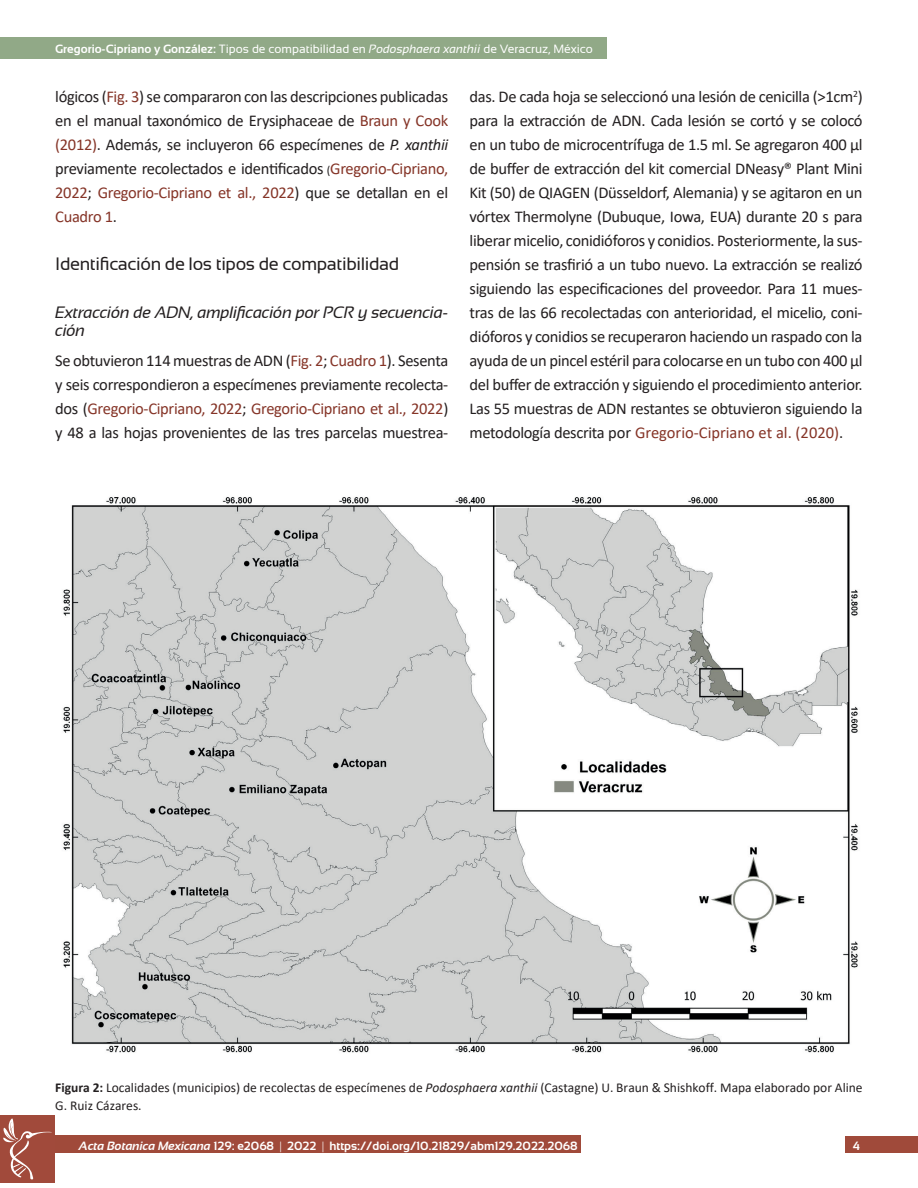
<style>
.page{position:relative;width:918px;height:1188px;background:#fff}
.page>*{position:absolute;margin:0;border:0;box-sizing:border-box;transform-origin:0 0}
.t1{font:18px "Sansation";letter-spacing:-.02em;color:#231f20}
.t2{font:16.5px/24px "Calibri";letter-spacing:-.02em;color:#231f20;text-align:justify}
.t3{font:italic 16.5px/18px "Sansation";letter-spacing:-.02em;color:#231f20}
.t4{font:13.5px/18px "Calibri";color:#231f20}
.t5{font:700 12px "Sansation";color:#fff}
.t6{font:12px "Sansation";color:#fff}
.t7{font:italic 700 12px "Sansation";color:#fff}
.s1{font-weight:700}
.s2{font-style:italic}
.s3{color:#853427}
.s4{font-size:12px}
.s5{font-weight:300}
</style>
<div class="page">
<div style="left:846px;top:1136px;width:72px;height:17px;background:#a04a3a"></div>
<div style="left:0;top:38px;width:607px;height:21px;background:#91a987"></div>
<div style="left:0;top:1135px;width:580px;height:18px;background:#a04a3a"></div>
<div style="left:0;top:1115px;width:55px;height:67px;background:#a14a3b"></div>
<svg style="left:3px;top:1118px;width:49px;height:62px"></svg>
<img style="left:63px;top:497px;width:795px;height:556px">
<p class="t6" style="left:55px;top:42px;width:539px"><span class="s1">Gregorio-Cipriano y González:</span> Tipos de compatibilidad en <span class="s2">Podosphaera xanthii</span> de Veracruz, México</p>
<p class="t2" style="left:55px;top:84px;width:395px">lógicos (<span class="s3">Fig. 3</span>) se compararon con las descripciones publicadas en el manual taxonómico de Erysiphaceae de <span class="s3">Braun y Cook (2012)</span>. Además, se incluyeron 66 especímenes de <span class="s2">P. xanthii </span>previamente recolectados e identificados <span class="s4">(</span><span class="s3">Gregorio-Cipriano, 2022</span>; <span class="s3">Gregorio-Cipriano et al., 2022</span>) que se detallan en el <span class="s3">Cuadro 1</span>.</p>
<p class="t1" style="left:55px;top:254px;width:345px">Identificación de los tipos de compatibilidad</p>
<p class="t3" style="left:55px;top:303px;width:395px">Extracción de ADN, amplificación por PCR y secuencia&shy;ción</p>
<p class="t2" style="left:55px;top:348px;width:395px">Se obtuvieron 114 muestras de ADN (<span class="s3">Fig. 2</span>; <span class="s3">Cuadro 1</span>). Sesenta y seis correspondieron a especímenes previamente recolecta&shy;dos (<span class="s3">Gregorio-Cipriano, 2022</span>; <span class="s3">Gregorio-Cipriano et al., 2022</span>) y 48 a las hojas provenientes de las tres parcelas muestrea-</p>
<p class="t2" style="left:470px;top:84px;width:395px">das. De cada hoja se seleccionó una lesión de cenicilla (&gt;1cm<sup>2</sup>) para la extracción de ADN. Cada lesión se cortó y se colocó en un tubo de microcentrífuga de 1.5 ml. Se agregaron 400 μl de buffer de extracción del kit comercial DNeasy® Plant Mini Kit (50) de QIAGEN (Düsseldorf, Alemania) y se agitaron en un vórtex Thermolyne (Dubuque, Iowa, EUA) durante 20 s para liberar micelio, conidióforos y conidios. Posteriormente, la sus&shy;pensión se trasfirió a un tubo nuevo. La extracción se realizó siguiendo las especificaciones del proveedor. Para 11 mues&shy;tras de las 66 recolectadas con anterioridad, el micelio, coni&shy;dióforos y conidios se recuperaron haciendo un raspado con la ayuda de un pincel estéril para colocarse en un tubo con 400 μl del buffer de extracción y siguiendo el procedimiento anterior.<br>Las 55 muestras de ADN restantes se obtuvieron siguiendo la metodología descrita por <span class="s3">Gregorio-Cipriano et al. (2020)</span>.</p>
<p class="t4" style="left:55px;top:1078px;width:809px"><span class="s1">Figura 2:</span> Localidades (municipios) de recolectas de especímenes de <span class="s2">Podosphaera xanthii</span> (Castagne) U. Braun &amp; Shishkoff. Mapa elaborado por Aline<br>G. Ruiz Cázares.</p>
<p class="t5" style="left:193px;top:1134px;width:351px">128: e1924 <span class="s5">|</span> 2021 <span class="s5">|</span> https://doi.org/10.21829/abm128.2021.1924</p>
<p class="t5" style="left:58px;top:1138px;width:484px"><sup>Acta</sup> <sup>Botanica</sup> <sup>Mexicana</sup> 128: e1829 <span class="s5">|</span> 2021 <span class="s5">|</span> https://doi.org/10.21829/abm128.2021 1829</p>
<p class="t7" style="left:56px;top:1138px;width:134px">Acta Botanic Mexicana</p>
<p class="t5" style="left:79px;top:1139px;width:500px"><span class="s2">Acta Botanica Mexicana</span> 129: e2068 <span class="s5">|</span> 2022 <span class="s5">|</span> https://doi.org/10.21829/abm129.2022.2068</p>
<p class="t5" style="left:853px;top:1139px;width:9px">4</p>
</div>
